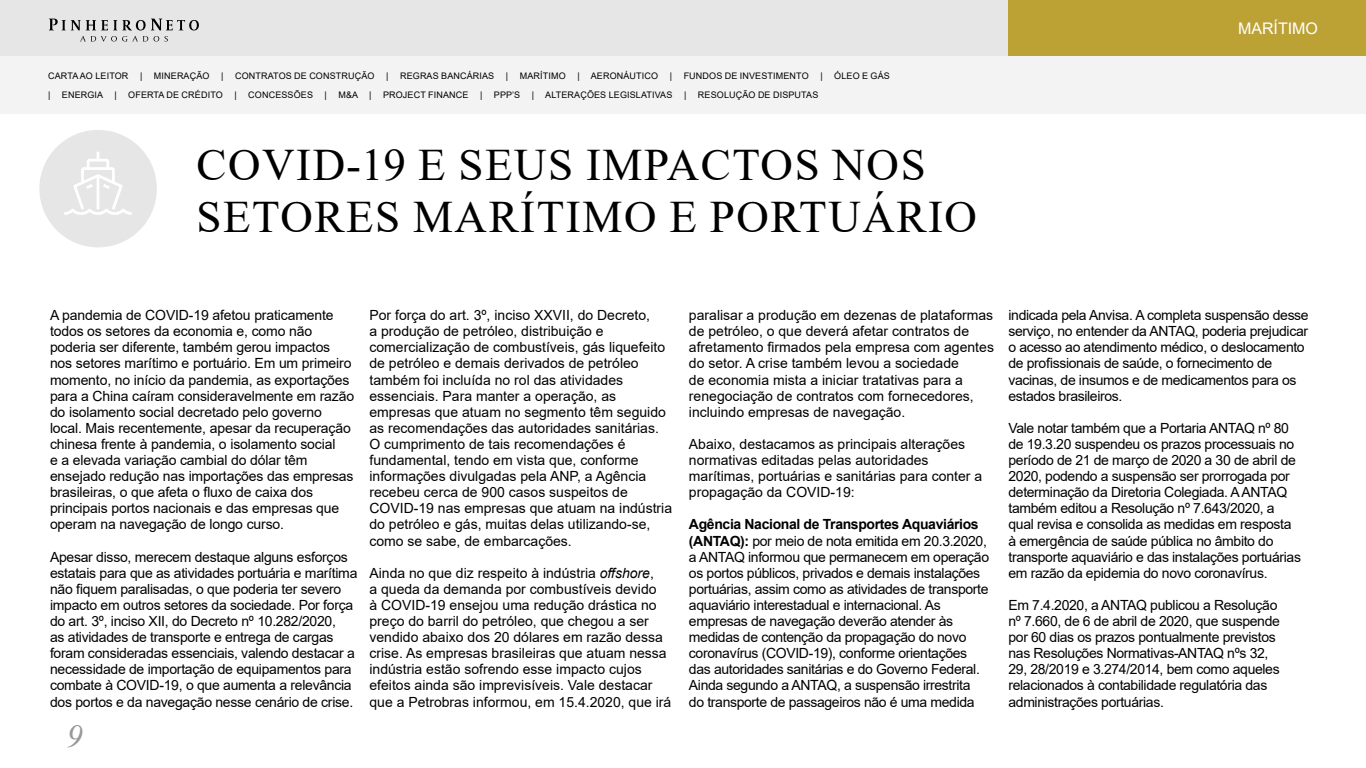
<style>
.page{position:relative;width:1366px;height:768px;background:#fff}
.page>*{position:absolute;margin:0;border:0;box-sizing:border-box;transform-origin:0 0}
.t1{font:45px/51.8px "Times New Roman";letter-spacing:.035em;color:#000}
.t2{font:italic 32px "Times New Roman";color:#999}
.t3{font:16px "Arial";color:#fff}
.t4{font:14px/16.1px "Arial";letter-spacing:-.01em;color:#000}
.t5{font:9px "Arial";letter-spacing:.015em;color:#000}
.s1{font-style:italic}
.s2{font-weight:700}
</style>
<div class="page">
<div style="left:0;top:56px;width:1366px;height:58px;background:#f3f3f3"></div>
<div style="left:0;top:0;width:1366px;height:56px;background:#e6e6e6"></div>
<svg style="left:49px;top:19px;width:150px;height:23px"></svg>
<div style="left:39px;top:130px;width:118px;height:117px;background:#e6e6e6;border-radius:50%"></div>
<svg style="left:64px;top:152px;width:68px;height:63px"></svg>
<div style="left:1008px;top:0;width:358px;height:56px;background:#bca135"></div>
<p class="t5" style="left:48px;top:69px;width:82px">CARTA AO LEITOR</p>
<p class="t5" style="left:140px;top:69px;width:4px">|</p>
<p class="t5" style="left:154px;top:69px;width:57px">MINERAÇÃO</p>
<p class="t5" style="left:221px;top:69px;width:4px">|</p>
<p class="t5" style="left:235px;top:69px;width:141px">CONTRATOS DE CONSTRUÇÃO</p>
<p class="t5" style="left:386px;top:69px;width:4px">|</p>
<p class="t5" style="left:400px;top:69px;width:96px">REGRAS BANCÁRIAS</p>
<p class="t5" style="left:506px;top:69px;width:4px">|</p>
<p class="t5" style="left:520px;top:69px;width:47px">MARÍTIMO</p>
<p class="t5" style="left:577px;top:69px;width:82px">| AERONÁUTICO</p>
<p class="t5" style="left:670px;top:69px;width:4px">|</p>
<p class="t5" style="left:684px;top:69px;width:127px">FUNDOS DE INVESTIMENTO</p>
<p class="t5" style="left:820px;top:69px;width:4px">|</p>
<p class="t5" style="left:834px;top:69px;width:57px">ÓLEO E GÁS</p>
<p class="t5" style="left:48px;top:88px;width:4px">|</p>
<p class="t5" style="left:62px;top:88px;width:56px">ENERGIA |</p>
<p class="t5" style="left:128px;top:88px;width:96px">OFERTA DE CRÉDITO</p>
<p class="t5" style="left:234px;top:88px;width:4px">|</p>
<p class="t5" style="left:248px;top:88px;width:66px">CONCESSÕES</p>
<p class="t5" style="left:325px;top:88px;width:4px">|</p>
<p class="t5" style="left:339px;top:88px;width:34px">M&amp;A |</p>
<p class="t5" style="left:383px;top:88px;width:87px">PROJECT FINANCE</p>
<p class="t5" style="left:480px;top:88px;width:4px">|</p>
<p class="t5" style="left:494px;top:88px;width:28px">PPP’S</p>
<p class="t5" style="left:532px;top:88px;width:142px">| ALTERAÇÕES LEGISLATIVAS</p>
<p class="t5" style="left:684px;top:88px;width:4px">|</p>
<p class="t5" style="left:698px;top:88px;width:122px">RESOLUÇÃO DE DISPUTAS</p>
<h1 class="t1" style="left:197px;top:138px;width:782px">COVID-19 E SEUS IMPACTOS NOS<br>SETORES MARÍTIMO E PORTUÁRIO</h1>
<p class="t3" style="left:1238px;top:18px;width:81px">MARÍTIMO</p>
<p class="t4" style="left:50px;top:307px;width:306px">A pandemia de COVID-19 afetou praticamente todos os setores da economia e, como não poderia ser diferente, também gerou impactos nos setores marítimo e portuário. Em um primeiro momento, no início da pandemia, as exportações para a China caíram consideravelmente em razão do isolamento social decretado pelo governo local. Mais recentemente, apesar da recuperação chinesa frente à pandemia, o isolamento social<br>e a elevada variação cambial do dólar têm ensejado redução nas importações das empresas brasileiras, o que afeta o fluxo de caixa dos principais portos nacionais e das empresas que operam na navegação de longo curso.</p>
<p class="t4" style="left:50px;top:549px;width:309px">Apesar disso, merecem destaque alguns esforços estatais para que as atividades portuária e marítima não fiquem paralisadas, o que poderia ter severo impacto em outros setores da sociedade. Por força do art. 3º, inciso XII, do Decreto nº 10.282/2020,<br>as atividades de transporte e entrega de cargas foram consideradas essenciais, valendo destacar a necessidade de importação de equipamentos para combate à COVID-19, o que aumenta a relevância dos portos e da navegação nesse cenário de crise.</p>
<h2 class="t2" style="left:67px;top:715px;width:17px">9</h2>
<p class="t4" style="left:369px;top:307px;width:304px">Por força do art. 3º, inciso XXVII, do Decreto,<br>a produção de petróleo, distribuição e comercialização de combustíveis, gás liquefeito de petróleo e demais derivados de petróleo também foi incluída no rol das atividades essenciais. Para manter a operação, as empresas que atuam no segmento têm seguido as recomendações das autoridades sanitárias.<br>O cumprimento de tais recomendações é fundamental, tendo em vista que, conforme informações divulgadas pela ANP, a Agência recebeu cerca de 900 casos suspeitos de COVID-19 nas empresas que atuam na indústria do petróleo e gás, muitas delas utilizando-se, como se sabe, de embarcações.</p>
<p class="t4" style="left:369px;top:565px;width:303px">Ainda no que diz respeito à indústria <span class="s1">offshore</span>,<br>a queda da demanda por combustíveis devido<br>à COVID-19 ensejou uma redução drástica no preço do barril do petróleo, que chegou a ser vendido abaixo dos 20 dólares em razão dessa crise. As empresas brasileiras que atuam nessa indústria estão sofrendo esse impacto cujos efeitos ainda são imprevisíveis. Vale destacar que a Petrobras informou, em 15.4.2020, que irá</p>
<p class="t4" style="left:689px;top:307px;width:307px">paralisar a produção em dezenas de plataformas de petróleo, o que deverá afetar contratos de afretamento firmados pela empresa com agentes do setor. A crise também levou a sociedade<br>de economia mista a iniciar tratativas para a renegociação de contratos com fornecedores, incluindo empresas de navegação.</p>
<p class="t4" style="left:689px;top:436px;width:295px">Abaixo, destacamos as principais alterações normativas editadas pelas autoridades marítimas, portuárias e sanitárias para conter a propagação da COVID-19:</p>
<p class="t4" style="left:689px;top:516px;width:302px"><span class="s2">Agência Nacional de Transportes Aquaviários (ANTAQ):</span> por meio de nota emitida em 20.3.2020, a ANTAQ informou que permanecem em operação os portos públicos, privados e demais instalações portuárias, assim como as atividades de transporte aquaviário interestadual e internacional. As empresas de navegação deverão atender às medidas de contenção da propagação do novo coronavírus (COVID-19), conforme orientações das autoridades sanitárias e do Governo Federal.<br>Ainda segundo a ANTAQ, a suspensão irrestrita do transporte de passageiros não é uma medida</p>
<p class="t4" style="left:1008px;top:307px;width:302px">indicada pela Anvisa. A completa suspensão desse serviço, no entender da ANTAQ, poderia prejudicar o acesso ao atendimento médico, o deslocamento de profissionais de saúde, o fornecimento de vacinas, de insumos e de medicamentos para os estados brasileiros.</p>
<p class="t4" style="left:1008px;top:420px;width:294px">Vale notar também que a Portaria ANTAQ nº 80 de 19.3.20 suspendeu os prazos processuais no período de 21 de março de 2020 a 30 de abril de 2020, podendo a suspensão ser prorrogada por determinação da Diretoria Colegiada. A ANTAQ também editou a Resolução nº 7.643/2020, a qual revisa e consolida as medidas em resposta à emergência de saúde pública no âmbito do transporte aquaviário e das instalações portuárias em razão da epidemia do novo coronavírus.</p>
<p class="t4" style="left:1008px;top:597px;width:273px">Em 7.4.2020, a ANTAQ publicou a Resolução nº 7.660, de 6 de abril de 2020, que suspende por 60 dias os prazos pontualmente previstos nas Resoluções Normativas-ANTAQ nºs 32, 29, 28/2019 e 3.274/2014, bem como aqueles relacionados à contabilidade regulatória das administrações portuárias.</p>
</div>
